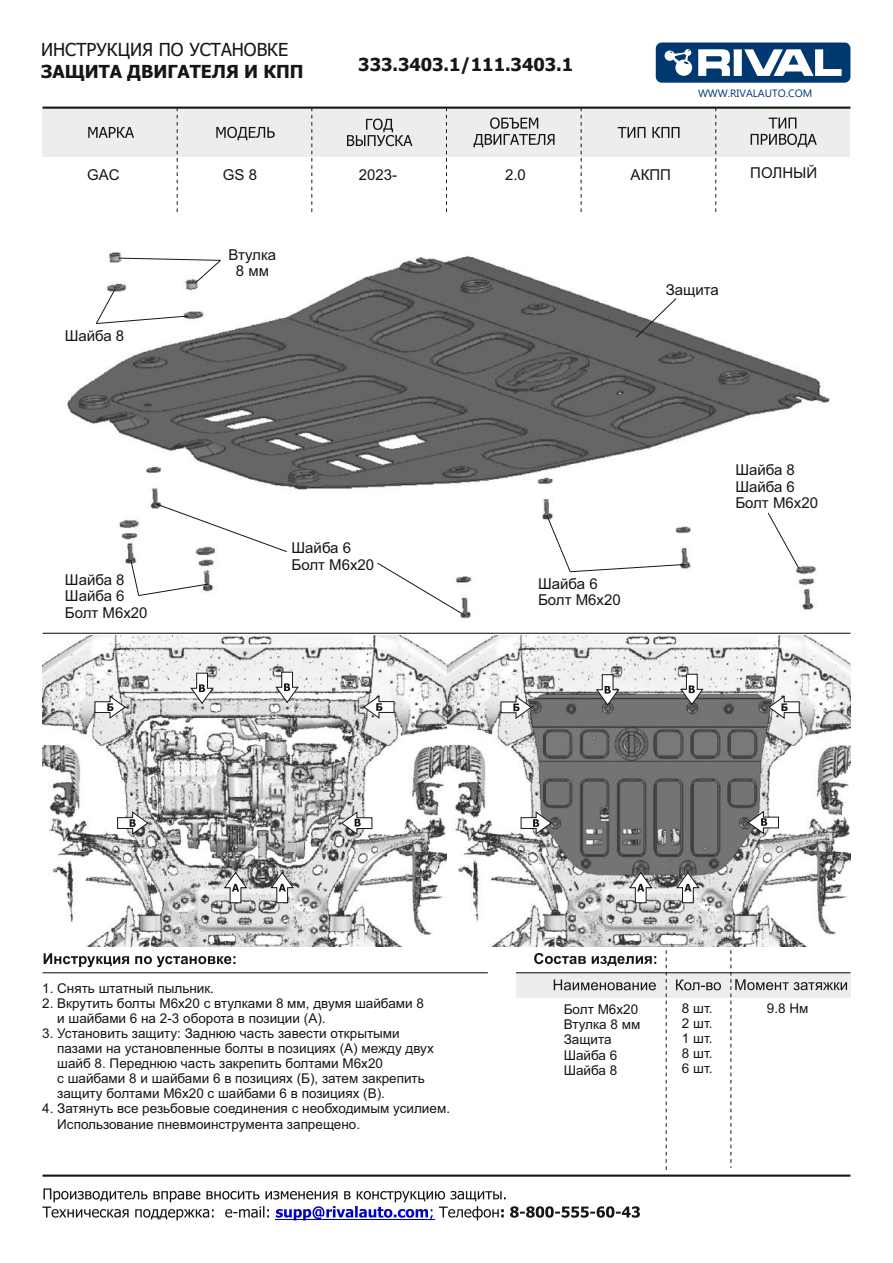
<style>
.page{position:relative;width:893px;height:1263px;background:#fff}
.page>*{position:absolute;margin:0;border:0;box-sizing:border-box;transform-origin:0 0}
.t1{font:700 18px "Tahoma";color:#151616}
.t2{font:18px "Tahoma";color:#151616}
.t3{font:15px/16.8px "Arial";color:#151616}
.t4{font:13.5px/15.1px "Arial";color:#151616}
.t5{font:10.65px "Ebrima";color:#003870}
</style>
<div class="page">
<img style="left:43px;top:635px;width:807px;height:311px">
<img style="left:67px;top:252px;width:763px;height:366px">
<svg style="left:656px;top:43px;width:194px;height:40px"></svg>
<div style="left:516px;top:973px;width:334px;height:25px;background:#eceded"></div>
<div style="left:43px;top:108px;width:807px;height:49px;background:#eceded"></div>
<hr style="left:43px;top:107px;width:807px;height:2px;background:#151616">
<svg style="left:88px;top:127px;width:46px;height:11px"></svg>
<svg style="left:347px;top:119px;width:65px;height:27px"></svg>
<svg style="left:473px;top:117px;width:81px;height:30px"></svg>
<svg style="left:618px;top:127px;width:61px;height:11px"></svg>
<svg style="left:769px;top:118px;width:27px;height:10px"></svg>
<svg style="left:751px;top:134px;width:66px;height:13px"></svg>
<hr style="left:43px;top:1174px;width:807px;height:3px;background:#151616">
<svg style="left:42px;top:1188px;width:598px;height:32px"></svg>
<svg style="left:216px;top:127px;width:59px;height:13px"></svg>
<svg style="left:177px;top:108px;width:1px;height:104px"></svg>
<svg style="left:311px;top:108px;width:1px;height:104px"></svg>
<svg style="left:446px;top:109px;width:1px;height:103px"></svg>
<svg style="left:581px;top:108px;width:1px;height:104px"></svg>
<svg style="left:715px;top:108px;width:1px;height:104px"></svg>
<svg style="left:534px;top:953px;width:122px;height:13px"></svg>
<hr style="left:43px;top:633px;width:807px;height:1px;background:#151616">
<svg style="left:666px;top:950px;width:1px;height:220px"></svg>
<hr style="left:516px;top:972px;width:334px;height:1px;background:#151616">
<svg style="left:730px;top:950px;width:117px;height:218px"></svg>
<svg style="left:676px;top:979px;width:45px;height:11px"></svg>
<svg style="left:554px;top:979px;width:102px;height:11px"></svg>
<hr style="left:43px;top:972px;width:445px;height:1px;background:#151616">
<svg style="left:44px;top:953px;width:191px;height:14px"></svg>
<svg style="left:223px;top:871px;width:25px;height:33px"></svg>
<svg style="left:94px;top:695px;width:33px;height:25px"></svg>
<svg style="left:117px;top:810px;width:32px;height:25px"></svg>
<svg style="left:340px;top:811px;width:33px;height:25px"></svg>
<svg style="left:153px;top:502px;width:135px;height:51px"></svg>
<svg style="left:635px;top:297px;width:42px;height:41px"></svg>
<svg style="left:767px;top:512px;width:33px;height:58px"></svg>
<svg style="left:362px;top:694px;width:33px;height:25px"></svg>
<svg style="left:376px;top:562px;width:87px;height:53px"></svg>
<svg style="left:130px;top:559px;width:79px;height:38px"></svg>
<svg style="left:95px;top:257px;width:127px;height:68px"></svg>
<svg style="left:546px;top:514px;width:139px;height:59px"></svg>
<svg style="left:190px;top:672px;width:25px;height:33px"></svg>
<svg style="left:275px;top:671px;width:25px;height:33px"></svg>
<svg style="left:270px;top:871px;width:25px;height:32px"></svg>
<svg style="left:628px;top:871px;width:25px;height:33px"></svg>
<svg style="left:500px;top:695px;width:33px;height:25px"></svg>
<svg style="left:520px;top:810px;width:33px;height:25px"></svg>
<svg style="left:747px;top:810px;width:32px;height:25px"></svg>
<svg style="left:768px;top:695px;width:32px;height:25px"></svg>
<svg style="left:595px;top:674px;width:25px;height:32px"></svg>
<svg style="left:679px;top:673px;width:25px;height:33px"></svg>
<svg style="left:675px;top:871px;width:25px;height:32px"></svg>
<h1 class="t2" style="left:41px;top:42px;width:249px">ИНСТРУКЦИЯ ПО УСТАНОВКЕ</h1>
<h1 class="t1" style="left:41px;top:64px;width:264px">ЗАЩИТА ДВИГАТЕЛЯ И КПП</h1>
<h1 class="t1" style="left:358px;top:57px;width:216px">333.3403.1/111.3403.1</h1>
<p class="t5" style="left:698px;top:89px;width:116px">WWW.RIVALAUTO.COM</p>
<p class="t3" style="left:87px;top:168px;width:34px">GAC</p>
<p class="t3" style="left:223px;top:168px;width:36px">GS 8</p>
<p class="t3" style="left:359px;top:168px;width:40px">2023-</p>
<p class="t3" style="left:505px;top:168px;width:22px">2.0</p>
<p class="t3" style="left:750px;top:166px;width:69px">ПОЛНЫЙ</p>
<p class="t3" style="left:631px;top:168px;width:42px">АКПП</p>
<p class="t3" style="left:65px;top:329px;width:61px">Шайба 8</p>
<p class="t3" style="left:65px;top:572px;width:84px">Шайба 8<br>Шайба 6<br>Болт М6х20</p>
<p class="t3" style="left:229px;top:247px;width:49px;text-align:center">Втулка<br>8 мм</p>
<p class="t3" style="left:292px;top:541px;width:84px">Шайба 6<br>Болт М6х20</p>
<p class="t3" style="left:666px;top:283px;width:55px">Защита</p>
<p class="t3" style="left:538px;top:576px;width:84px">Шайба 6<br>Болт М6х20</p>
<p class="t3" style="left:735px;top:463px;width:84px">Шайба 8<br>Шайба 6<br>Болт М6х20</p>
<p class="t4" style="left:42px;top:982px;width:173px">1. Снять штатный пыльник.</p>
<p class="t4" style="left:57px;top:997px;width:368px;text-indent:-15px">2. Вкрутить болты М6х20 с втулками 8 мм, двумя шайбами 8 и шайбами 6 на 2-3 оборота в позиции (А).</p>
<p class="t4" style="left:57px;top:1027px;width:378px;text-indent:-15px">3. Установить защиту: Заднюю часть завести открытыми пазами на установленные болты в позициях (А) между двух шайб 8. Переднюю часть закрепить болтами М6х20<br>с шайбами 8 и шайбами 6 в позициях (Б), затем закрепить защиту болтами М6х20 с шайбами 6 в позициях (В).</p>
<p class="t4" style="left:57px;top:1102px;width:394px;text-indent:-15px">4. Затянуть все резьбовые соединения с необходимым усилием.<br>Использование пневмоинструмента запрещено.</p>
<p class="t4" style="left:564px;top:1003px;width:78px">Болт М6х20<br>Втулка 8 мм<br>Защита<br>Шайба 6<br>Шайба 8</p>
<p class="t4" style="left:682px;top:1002px;width:32px;text-align:justify">8 шт.<br>2 шт.<br>1 шт.<br>8 шт.<br>6 шт.</p>
<p class="t4" style="left:767px;top:1002px;width:43px">9.8 Нм</p>
</div>
